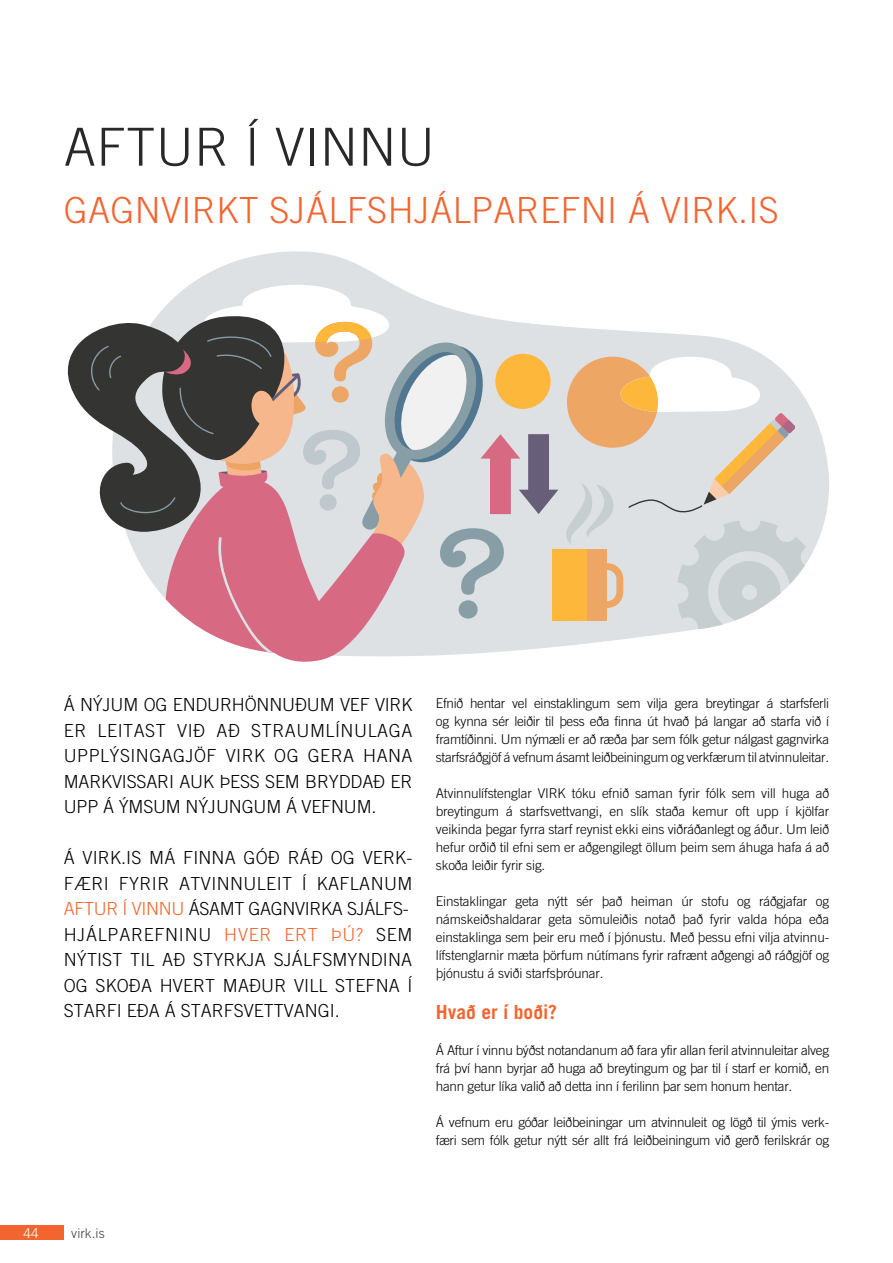
<style>
.page{position:relative;width:893px;height:1263px;background:#fff}
.page>*{position:absolute;margin:0;border:0;box-sizing:border-box;transform-origin:0 0}
.t1{font:300 52.5px "Trade Gothic";letter-spacing:.01em;color:#292829}
.t2{font:300 36px "Trade Gothic";letter-spacing:.01em;color:#f26531}
.t3{font:700 19.5px "Trade Gothic";color:#f26531}
.t4{font:300 18px/25.5px "Trade Gothic";letter-spacing:.005em;color:#000;text-align:justify}
.t5{font:300 13.5px/18px "Trade Gothic";letter-spacing:-.02em;color:#000;text-align:justify}
.t6{font:300 13.5px "Trade Gothic";letter-spacing:.005em;color:#414042}
.t7{font:300 13.5px "Trade Gothic";color:#fff}
.s1{color:#f26531}
</style>
<div class="page">
<svg style="left:190px;top:251px;width:639px;height:396px"></svg>
<div style="left:552px;top:549px;width:47px;height:72px;background:#fdb73b"></div>
<svg style="left:564px;top:357px;width:242px;height:272px;background:#e0d7c9"></svg>
<svg style="left:67px;top:285px;width:491px;height:377px"></svg>
<div style="left:495px;top:354px;width:56px;height:55px;background:#fdb73b;border-radius:50%"></div>
<div style="left:0;top:1225px;width:64px;height:14px;background:#f26531"></div>
<h1 class="t1" style="left:64px;top:116px;width:372px">AFTUR Í VINNU</h1>
<h2 class="t2" style="left:64px;top:189px;width:717px">GAGNVIRKT SJÁLFSHJÁLPAREFNI Á VIRK.IS</h2>
<h3 class="t4" style="left:64px;top:692px;width:350px">Á NÝJUM OG ENDURHÖNNUÐUM VEF VIRK ER LEITAST VIÐ AÐ STRAUMLÍNULAGA UPPLÝSINGAGJÖF VIRK OG GERA HANA MARKVISSARI AUK ÞESS SEM BRYDDAÐ ER UPP Á ÝMSUM NÝJUNGUM Á VEFNUM.</h3>
<p class="t4" style="left:64px;top:845px;width:350px;text-align:left">Á VIRK.IS MÁ FINNA GÓÐ RÁÐ OG VERK-FÆRI FYRIR ATVINNULEIT Í KAFLANUM <span class="s1">AFTUR Í VINNU</span> ÁSAMT GAGNVIRKA SJÁLFS-HJÁLPAREFNINU <span class="s1">HVER ERT ÞÚ?</span> SEM NÝTIST TIL AÐ STYRKJA SJÁLFSMYNDINA OG SKOÐA HVERT MAÐUR VILL STEFNA Í STARFI EÐA Á STARFSVETTVANGI.</p>
<p class="t5" style="left:436px;top:694px;width:395px">Efnið hentar vel einstaklingum sem vilja gera breytingar á starfsferli og kynna sér leiðir til þess eða finna út hvað þá langar að starfa við í framtíðinni. Um nýmæli er að ræða þar sem fólk getur nálgast gagnvirka starfsráðgjöf á vefnum ásamt leiðbeiningum og verkfærum til atvinnuleitar.</p>
<p class="t5" style="left:436px;top:784px;width:395px">Atvinnulífstenglar VIRK tóku efnið saman fyrir fólk sem vill huga að breytingum á starfsvettvangi, en slík staða kemur oft upp í kjölfar veikinda þegar fyrra starf reynist ekki eins viðráðanlegt og áður. Um leið hefur orðið til efni sem er aðgengilegt öllum þeim sem áhuga hafa á að skoða leiðir fyrir sig.</p>
<p class="t5" style="left:436px;top:892px;width:395px">Einstaklingar geta nýtt sér það heiman úr stofu og ráðgjafar og námskeiðshaldarar geta sömuleiðis notað það fyrir valda hópa eða einstaklinga sem þeir eru með í þjónustu. Með þessu efni vilja atvinnu&shy;lífstenglarnir mæta þörfum nútímans fyrir rafrænt aðgengi að ráðgjöf og þjónustu á sviði starfsþróunar.</p>
<h3 class="t3" style="left:436px;top:1000px;width:123px">Hvað er í boði?</h3>
<p class="t5" style="left:436px;top:1041px;width:395px">Á Aftur í vinnu býðst notandanum að fara yfir allan feril atvinnuleitar alveg frá því hann byrjar að huga að breytingum og þar til í starf er komið, en hann getur líka valið að detta inn í ferilinn þar sem honum hentar.</p>
<p class="t5" style="left:436px;top:1113px;width:395px">Á vefnum eru góðar leiðbeiningar um atvinnuleit og lögð til ýmis verk&shy;færi sem fólk getur nýtt sér allt frá leiðbeiningum við gerð ferilskrár og</p>
<p class="t7" style="left:24px;top:1225px;width:17px">44</p>
<p class="t6" style="left:71px;top:1225px;width:35px">virk.is</p>
</div>
